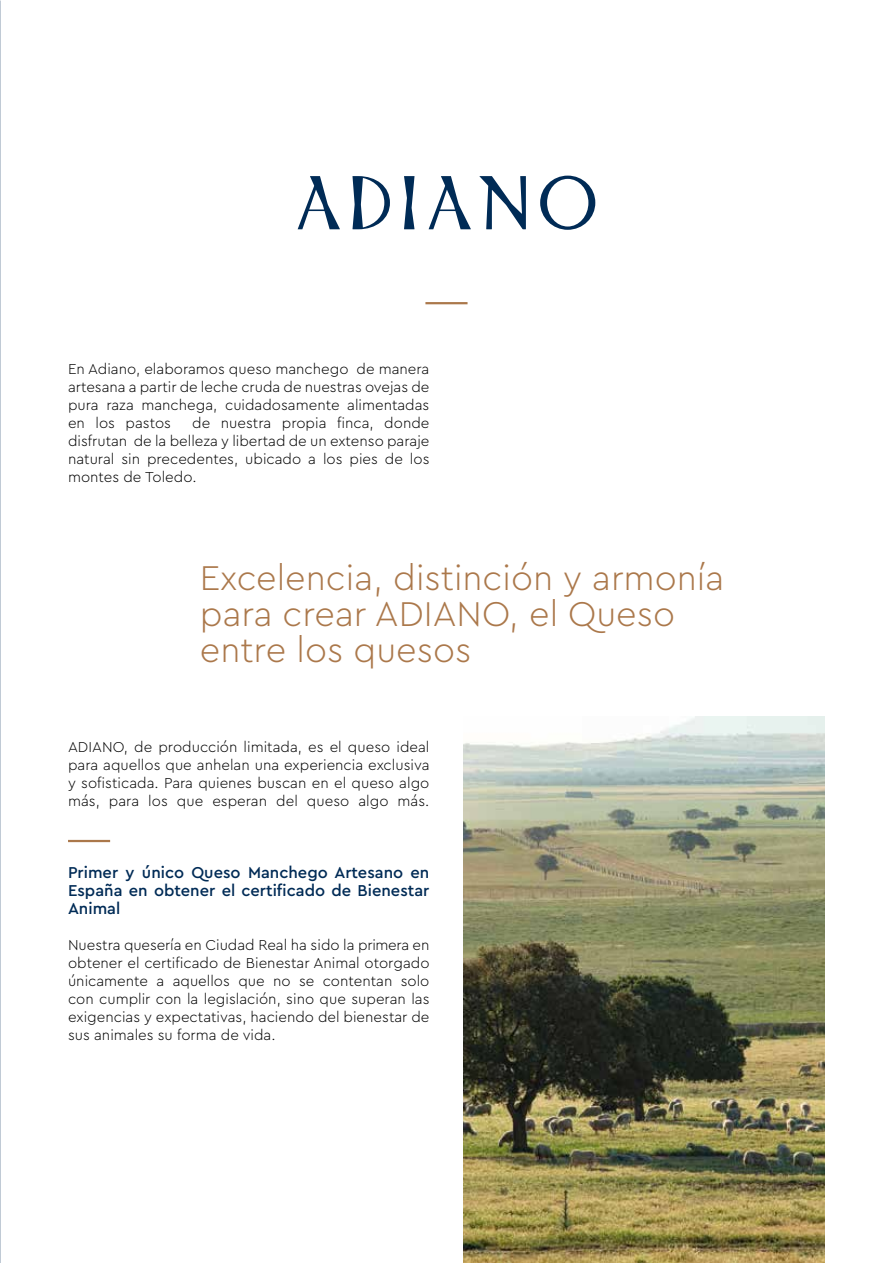
<style>
.page{position:relative;width:893px;height:1263px;background:#fff}
.page>*{position:absolute;margin:0;border:0;box-sizing:border-box;transform-origin:0 0}
.t1{font:300 36px/36px "Cera Pro";color:#ab784b}
.t2{font:500 16.5px/18px "Cera Pro";color:#002b56;text-align:justify}
.t3{font:300 15px/18px "Cera Pro";color:#000;text-align:justify}
</style>
<div class="page">
<img style="left:463px;top:716px;width:362px;height:547px">
<svg style="left:298px;top:176px;width:297px;height:54px"></svg>
<hr style="left:68px;top:840px;width:42px;height:2px;background:#ab784b">
<hr style="left:425px;top:302px;width:43px;height:2px;background:#ab784b">
<p class="t3" style="left:68px;top:359px;width:363px">En Adiano, elaboramos queso manchego de manera artesana a partir de leche cruda de nuestras ovejas de pura raza manchega, cuidadosamente alimentadas en los pastos</p>
<p class="t3" style="left:68px;top:413px;width:363px;text-indent:124px">de nuestra propia finca, donde disfrutan de la belleza y libertad de un extenso paraje natural sin precedentes, ubicado a los pies de los montes de Toledo.</p>
<h1 class="t1" style="left:200px;top:558px;width:526px">Excelencia, distinción y armonía para crear ADIANO, el Queso entre los quesos</h1>
<p class="t3" style="left:68px;top:737px;width:363px">ADIANO, de producción limitada, es el queso ideal para aquellos que anhelan una experiencia exclusiva y sofisticada. Para quienes buscan en el queso algo más, para los que esperan del queso algo más.</p>
<p class="t2" style="left:68px;top:863px;width:363px">Primer y único Queso Manchego Artesano en España en obtener el certificado de Bienestar Animal</p>
<p class="t3" style="left:68px;top:935px;width:363px">Nuestra quesería en Ciudad Real ha sido la primera en obtener el certificado de Bienestar Animal otorgado únicamente a aquellos que no se contentan solo con cumplir con la legislación, sino que superan las exigencias y expectativas, haciendo del bienestar de sus animales su forma de vida.</p>
</div>
